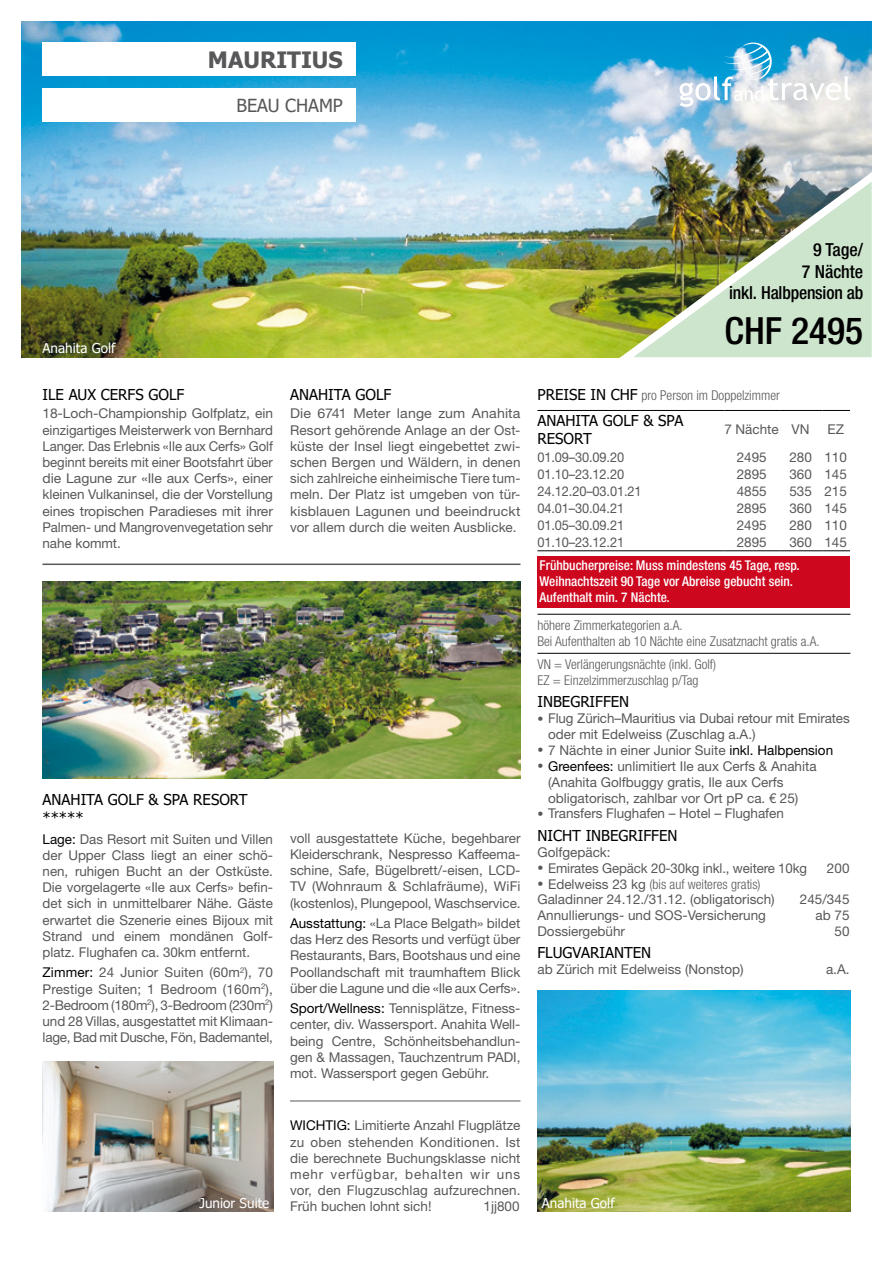
<style>
.page{position:relative;width:893px;height:1263px;background:#fff}
.page>*{position:absolute;margin:0;border:0;box-sizing:border-box;transform-origin:0 0}
.t1{font:500 condensed 37.5px "Helvetica Neue LT Pro";color:#000}
.t2{font:700 22.5px "Tahoma";color:#58585a}
.t3{font:500 condensed 18px/21.6px "Helvetica Neue LT Pro";letter-spacing:-.01em;color:#000;text-align:right}
.t4{font:18px "Tahoma";color:#58585a}
.t5{font:15px/18px "Tahoma";color:#000}
.t6{font:13.5px/16.2px "Helvetica Neue LT Pro";color:#58585a;text-align:justify}
.t7{font:13.5px/16.2px "Helvetica Neue LT Pro";color:#58585a;text-align:justify;scale:1.05 1}
.t8{font:300 condensed 13.5px/15.9px "Helvetica Neue LT Pro";color:#58585a}
.t9{font:500 condensed 13.5px/16.2px "Helvetica Neue LT Pro";color:#fff}
.t10{font:13.5px "Helvetica Neue LT Pro";color:#58585a;scale:.95 1}
.t11{font:13.5px "Tahoma";color:#fff}
.s1{color:#000}
.s2{font-family:"Tahoma";font-weight:400;font-stretch:normal;font-size:15px;color:#000}
.s3{font-size:12px}
.s4{font-weight:300;font-stretch:condensed}
</style>
<div class="page">
<hr style="left:43px;top:563px;width:477px;height:2px;background:#58585a">
<img style="left:21px;top:21px;width:851px;height:336px">
<img style="left:43px;top:1061px;width:231px;height:151px">
<img style="left:611px;top:159px;width:261px;height:199px">
<svg style="left:679px;top:43px;width:171px;height:63px"></svg>
<img style="left:43px;top:581px;width:477px;height:197px">
<hr style="left:290px;top:1100px;width:230px;height:1px;background:#58585a">
<hr style="left:537px;top:410px;width:188px;height:1px;background:#000">
<hr style="left:725px;top:410px;width:55px;height:1px;background:#000">
<hr style="left:780px;top:410px;width:42px;height:1px;background:#000">
<svg style="left:822px;top:410px;width:28px;height:1px"></svg>
<hr style="left:537px;top:550px;width:188px;height:1px;background:#000">
<hr style="left:725px;top:550px;width:55px;height:1px;background:#000">
<hr style="left:780px;top:550px;width:42px;height:1px;background:#000">
<svg style="left:822px;top:550px;width:28px;height:1px"></svg>
<div style="left:537px;top:556px;width:313px;height:51px;background:#cd071e"></div>
<hr style="left:537px;top:614px;width:313px;height:1px;background:#000">
<hr style="left:537px;top:653px;width:313px;height:1px;background:#000">
<div style="left:43px;top:43px;width:313px;height:33px;background:#fff"></div>
<div style="left:43px;top:89px;width:313px;height:33px;background:#fff"></div>
<img style="left:537px;top:990px;width:313px;height:222px">
<h2 class="t2" style="left:208px;top:44px;width:136px">MAURITIUS</h2>
<h3 class="t4" style="left:236px;top:94px;width:108px">BEAU CHAMP</h3>
<p class="t11" style="left:43px;top:339px;width:74px">Anahita Golf</p>
<p class="t5" style="left:42px;top:386px;width:143px">ILE AUX CERFS GOLF</p>
<p class="t6" style="left:42px;top:405px;width:232px">18-Loch-Championship Golfplatz, ein einzigartiges Meisterwerk von Bernhard Langer. Das Erlebnis «Ile aux Cerfs» Golf beginnt bereits mit einer Bootsfahrt über die Lagune zur «Ile aux Cerfs», einer kleinen Vulkaninsel, die der Vorstellung eines tropischen Paradieses mit ihrer Palmen- und Mangrovenvegetation sehr nahe kommt.</p>
<p class="t5" style="left:43px;top:791px;width:207px">ANAHITA GOLF &amp; SPA RESORT *****</p>
<p class="t6" style="left:43px;top:830px;width:232px"><span class="s1">Lage:</span> Das Resort mit Suiten und Villen der Upper Class liegt an einer schö&shy;nen, ruhigen Bucht an der Ostküste.<br>Die vorgelagerte «Ile aux Cerfs» befin&shy;det sich in unmittelbarer Nähe. Gäste erwartet die Szenerie eines Bijoux mit Strand und einem mondänen Golf&shy;platz. Flughafen ca. 30km entfernt.</p>
<p class="t6" style="left:43px;top:964px;width:232px"><span class="s1">Zimmer:</span> 24 Junior Suiten (60m<sup>2</sup>), 70<br>Prestige Suiten; 1 Bedroom (160m<sup>2</sup>), 2-Bedroom (180m<sup>2</sup>), 3-Bedroom (230m<sup>2</sup>) und 28 Villas, ausgestattet mit Klimaan&shy;lage, Bad mit Dusche, Fön, Bademantel,</p>
<h3 class="t3" style="left:729px;top:239px;width:136px">9 Tage/<br>7 Nächte<br>inkl. Halbpension ab</h3>
<h1 class="t1" style="left:724px;top:309px;width:140px">CHF 2495</h1>
<p class="t5" style="left:290px;top:386px;width:103px">ANAHITA GOLF</p>
<p class="t7" style="left:290px;top:405px;width:221px">Die 6741 Meter lange zum Anahita Resort gehörende Anlage an der Ost&shy;küste der Insel liegt eingebettet zwi&shy;schen Bergen und Wäldern, in denen sich zahlreiche einheimische Tiere tum&shy;meln. Der Platz ist umgeben von tür&shy;kisblauen Lagunen und beeindruckt vor allem durch die weiten Ausblicke.</p>
<p class="t6" style="left:290px;top:829px;width:232px">voll ausgestattete Küche, begehbarer Kleiderschrank, Nespresso Kaffeema&shy;schine, Safe, Bügelbrett/-eisen, LCD-TV (Wohnraum &amp; Schlafräume), WiFi (kostenlos), Plungepool, Waschservice.</p>
<p class="t6" style="left:290px;top:915px;width:232px"><span class="s1">Ausstattung:</span> «La Place Belgath» bildet das Herz des Resorts und verfügt über Restaurants, Bars, Bootshaus und eine Poollandschaft mit traumhaftem Blick über die Lagune und die «Ile aux Cerfs».</p>
<p class="t6" style="left:290px;top:1000px;width:232px"><span class="s1">Sport/Wellness:</span> Tennisplätze, Fitness&shy;center, div. Wassersport. Anahita Well&shy;being Centre, Schönheitsbehandlun&shy;gen &amp; Massagen, Tauchzentrum PADI, mot. Wassersport gegen Gebühr.</p>
<p class="t8" style="left:537px;top:387px;width:244px"><span class="s2">PREISE IN CHF</span> pro Person im Doppelzimmer</p>
<p class="t5" style="left:537px;top:413px;width:147px">ANAHITA GOLF &amp; SPA<br>RESORT</p>
<p class="t6" style="left:725px;top:421px;width:86px">7 Nächte VN</p>
<p class="t6" style="left:827px;top:421px;width:18px">EZ</p>
<p class="t10" style="left:537px;top:449px;width:93px">01.09–30.09.20</p>
<p class="t6" style="left:737px;top:449px;width:32px">2495</p>
<p class="t6" style="left:789px;top:449px;width:59px">280 110</p>
<p class="t10" style="left:537px;top:466px;width:93px">01.10–23.12.20</p>
<p class="t6" style="left:737px;top:466px;width:32px">2895</p>
<p class="t6" style="left:789px;top:466px;width:59px">360 145</p>
<p class="t10" style="left:537px;top:483px;width:111px">24.12.20–03.01.21</p>
<p class="t6" style="left:737px;top:483px;width:32px">4855</p>
<p class="t6" style="left:789px;top:483px;width:59px">535 215</p>
<p class="t10" style="left:537px;top:500px;width:93px">04.01–30.04.21</p>
<p class="t6" style="left:737px;top:500px;width:32px">2895</p>
<p class="t6" style="left:789px;top:500px;width:59px">360 145</p>
<p class="t10" style="left:537px;top:517px;width:93px">01.05–30.09.21</p>
<p class="t6" style="left:737px;top:517px;width:32px">2495</p>
<p class="t6" style="left:789px;top:517px;width:59px">280 110</p>
<p class="t10" style="left:537px;top:534px;width:93px">01.10–23.12.21</p>
<p class="t6" style="left:737px;top:534px;width:32px">2895</p>
<p class="t6" style="left:789px;top:534px;width:59px">360 145</p>
<p class="t9" style="left:540px;top:557px;width:262px">Frühbucherpreise: Muss mindestens 45 Tage, resp.<br>Weihnachtszeit 90 Tage vor Abreise gebucht sein.<br>Aufenthalt min. 7 Nächte.</p>
<p class="t8" style="left:537px;top:617px;width:284px">höhere Zimmerkategorien a.A.<br>Bei Aufenthalten ab 10 Nächte eine Zusatznacht gratis a.A.</p>
<p class="t8" style="left:537px;top:657px;width:180px">VN = Verlängerungsnächte (inkl. Golf)<br>EZ = Einzelzimmerzuschlag p/Tag</p>
<p class="t5" style="left:537px;top:693px;width:93px">INBEGRIFFEN</p>
<p class="t6" style="left:548px;top:710px;width:303px;text-indent:-11px"><span class="s3">•</span> Flug Zürich–Mauritius via Dubai retour mit Emirates oder mit Edelweiss (Zuschlag a.A.)</p>
<p class="t6" style="left:537px;top:741px;width:297px"><span class="s3">•</span> 7 Nächte in einer Junior Suite <span class="s1">inkl. Halbpension</span></p>
<p class="t6" style="left:548px;top:758px;width:270px;text-align:left;text-indent:-11px"><span class="s3">•</span> <span class="s1">Greenfees:</span> unlimitiert Ile aux Cerfs &amp; Anahita (Anahita Golfbuggy gratis, Ile aux Cerfs obligatorisch, zahlbar vor Ort pP ca. € 25)</p>
<p class="t6" style="left:537px;top:805px;width:248px"><span class="s3">•</span> Transfers Flughafen – Hotel – Flughafen</p>
<p class="t5" style="left:537px;top:827px;width:142px">NICHT INBEGRIFFEN</p>
<p class="t6" style="left:537px;top:843px;width:75px">Golfgepäck:</p>
<p class="t6" style="left:537px;top:859px;width:271px"><span class="s3">•</span> Emirates Gepäck 20-30kg inkl., weitere 10kg</p>
<p class="t6" style="left:827px;top:859px;width:24px">200</p>
<p class="t6" style="left:537px;top:875px;width:239px"><span class="s3">•</span> Edelweiss 23 kg <span class="s4">(bis auf weiteres gratis)<br></span>Galadinner 24.12./31.12. (obligatorisch)</p>
<p class="t6" style="left:800px;top:891px;width:51px">245/345</p>
<p class="t6" style="left:537px;top:907px;width:230px">Annullierungs- und SOS-Versicherung</p>
<p class="t6" style="left:815px;top:907px;width:36px">ab 75</p>
<p class="t6" style="left:537px;top:923px;width:89px">Dossiergebühr</p>
<p class="t6" style="left:834px;top:923px;width:17px">50</p>
<p class="t5" style="left:537px;top:944px;width:115px">FLUGVARIANTEN</p>
<p class="t6" style="left:537px;top:961px;width:208px">ab Zürich mit Edelweiss (Nonstop)</p>
<p class="t6" style="left:826px;top:961px;width:25px">a.A.</p>
<p class="t6" style="left:290px;top:1117px;width:232px"><span class="s1">WICHTIG:</span> Limitierte Anzahl Flugplätze zu oben stehenden Konditionen. Ist die berechnete Buchungsklasse nicht mehr verfügbar, behalten wir uns vor, den Flugzuschlag aufzurechnen.<br>Früh buchen lohnt sich!</p>
<p class="t11" style="left:199px;top:1194px;width:71px">Junior Suite</p>
<p class="t11" style="left:542px;top:1194px;width:74px">Anahita Golf</p>
<p class="t6" style="left:483px;top:1198px;width:38px">1jj800</p>
</div>
